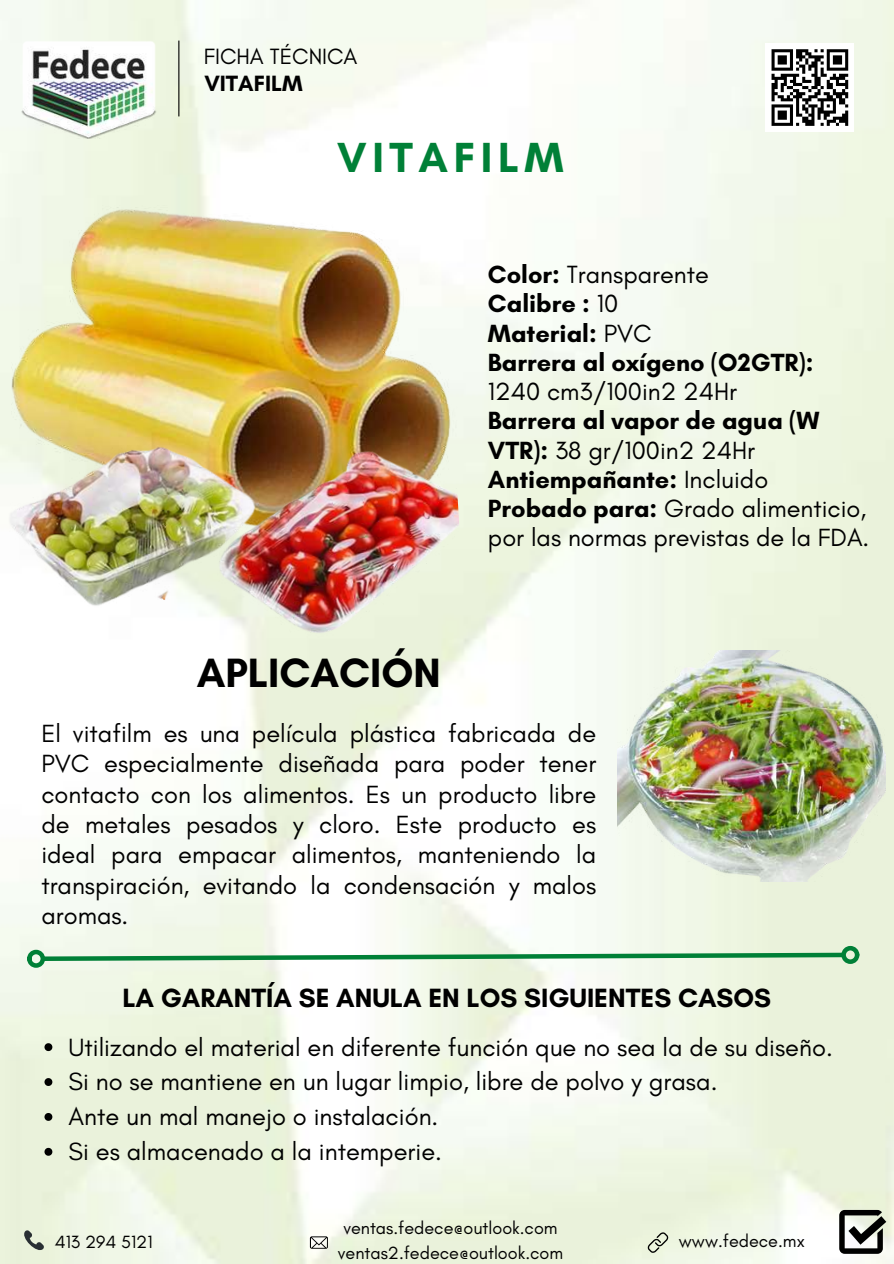
<style>
.page{position:relative;width:894px;height:1264px;background:#fff}
.page>*{position:absolute;margin:0;border:0;box-sizing:border-box;transform-origin:0 0}
.t1{font:700 42.9px "Glacial Indifference";letter-spacing:.13em;color:#008037}
.t2{font:700 41.7px "Glacial Indifference";color:#000}
.t3{font:700 26.85px "Glacial Indifference";color:#000}
.t4{font:25.35px/30.3px "Glacial Indifference";color:#000}
.t5{font:700 25.35px/29.2px "Glacial Indifference";color:#000}
.t6{font:22.5px "Glacial Indifference";color:#000}
.t7{font:700 22.5px "Glacial Indifference";color:#000}
.t8{font:18px/24.8px "Glacial Indifference";color:#000;text-align:center}
.s1{font-weight:400}
.s2{font-weight:700}
</style>
<div class="page">
<img style="left:0;top:0;width:893px;height:1263px">
<img style="left:22px;top:41px;width:135px;height:97px">
<div style="left:765px;top:43px;width:89px;height:89px;background:#fff"></div>
<svg style="left:771px;top:49px;width:77px;height:77px"></svg>
<hr style="left:178px;top:41px;width:1px;height:75px;background:#000">
<svg style="left:19px;top:1229px;width:25px;height:25px"></svg>
<svg style="left:310px;top:1236px;width:18px;height:12px"></svg>
<svg style="left:647px;top:1231px;width:21px;height:22px"></svg>
<svg style="left:41px;top:950px;width:805px;height:13px"></svg>
<div style="left:27px;top:949px;width:18px;height:18px;border:5px solid #008037;border-radius:50%"></div>
<div style="left:841px;top:945px;width:18px;height:18px;border:5px solid #008037;border-radius:50%"></div>
<svg style="left:839px;top:1209px;width:47px;height:44px"></svg>
<img style="left:0;top:172px;width:473px;height:392px">
<img style="left:0;top:425px;width:269px;height:192px">
<img style="left:209px;top:446px;width:257px;height:211px">
<img style="left:617px;top:650px;width:268px;height:231px">
<svg style="left:44px;top:1043px;width:8px;height:8px"></svg>
<svg style="left:44px;top:1078px;width:8px;height:7px"></svg>
<svg style="left:44px;top:1112px;width:8px;height:8px"></svg>
<svg style="left:44px;top:1147px;width:8px;height:8px"></svg>
<p class="t6" style="left:204px;top:43px;width:155px">FICHA TÉCNICA</p>
<p class="t7" style="left:204px;top:70px;width:100px">VITAFILM</p>
<h1 class="t1" style="left:337px;top:131px;width:228px">VITAFILM</h1>
<h2 class="t2" style="left:197px;top:647px;width:245px">APLICACIÓN</h2>
<p class="t5" style="left:488px;top:259px;width:327px">Color: <span class="s1">Transparente<br></span>Calibre : <span class="s1">10<br></span>Material: <span class="s1">PVC<br></span>Barrera al oxígeno (O2GTR):</p>
<p class="t4" style="left:488px;top:376px;width:250px">1240 cm3/100in2 24Hr</p>
<p class="t4" style="left:488px;top:406px;width:383px;line-height:29.2px"><span class="s2">Barrera al vapor de agua (W<br>VTR):</span> 38 gr/100in2 24Hr<br><span class="s2">Antiempañante:</span> Incluido<br><span class="s2">Probado para:</span> Grado alimenticio, por las normas previstas de la FDA.</p>
<p class="t4" style="left:41px;top:717px;width:556px;text-align:justify">El vitafilm es una película plástica fabricada de PVC especialmente diseñada para poder tener contacto con los alimentos. Es un producto libre de metales pesados y cloro. Este producto es ideal para empacar alimentos, manteniendo la transpiración, evitando la condensación y malos aromas.</p>
<p class="t3" style="left:122px;top:981px;width:650px">LA GARANTÍA SE ANULA EN LOS SIGUIENTES CASOS</p>
<p class="t4" style="left:69px;top:1029px;width:765px;line-height:34.8px">Utilizando el material en diferente función que no sea la de su diseño.<br>Si no se mantiene en un lugar limpio, libre de polvo y grasa.<br>Ante un mal manejo o instalación.<br>Si es almacenado a la intemperie.</p>
<p class="t8" style="left:55px;top:1229px;width:99px">413 294 5121</p>
<p class="t8" style="left:338px;top:1214px;width:227px">ventas.fedece@outlook.com ventas2.fedece@outlook.com</p>
<p class="t8" style="left:678px;top:1228px;width:127px">www.fedece.mx</p>
</div>
